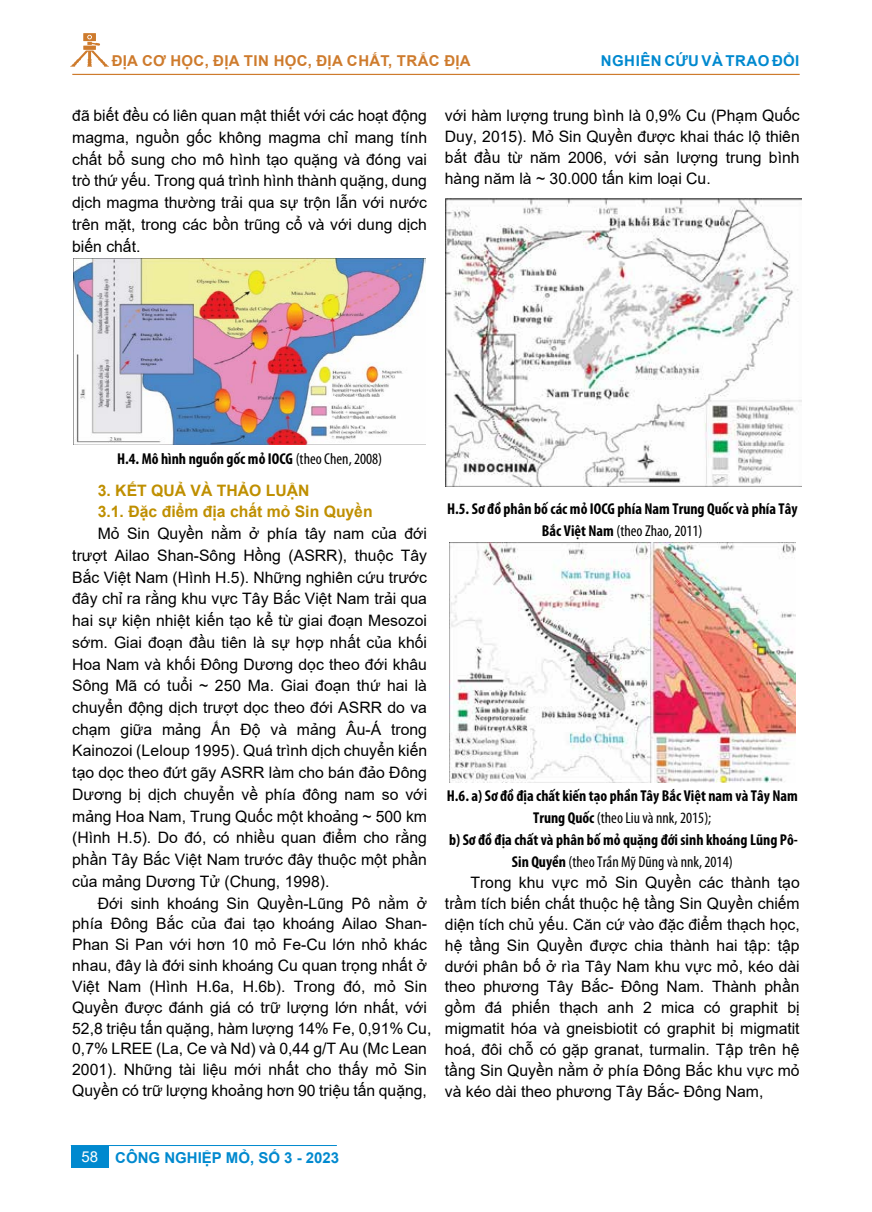
<style>
.page{position:relative;width:872px;height:1212px;background:#fff}
.page>*{position:absolute;margin:0;border:0;box-sizing:border-box;transform-origin:0 0}
.t1{font:15.75px/21.8px "Arial";color:#000;text-align:justify}
.t2{font:700 condensed 15.75px/21.9px "Myriad Pro";color:#000;text-align:center}
.t3{font:700 15.75px/21.8px "Arial";color:#bf8f00}
.t4{font:700 15px "Arial";letter-spacing:.02em;color:#ce7b2d}
.t5{font:700 15px "Arial";letter-spacing:.01em;color:#0089cf}
.t6{font:700 15px "Arial";letter-spacing:.035em;color:#0089cf}
.s1{font-weight:400}
.s2{font-weight:400;color:#fff}
</style>
<div class="page">
<svg style="left:70px;top:33px;width:39px;height:34px"></svg>
<hr style="left:72px;top:74px;width:727px;height:1px;background:#ce7b2d">
<img style="left:73px;top:258px;width:352px;height:187px">
<img style="left:445px;top:199px;width:357px;height:287px">
<img style="left:449px;top:542px;width:346px;height:240px">
<div style="left:71px;top:1146px;width:37px;height:21px;background:#0089cf"></div>
<hr style="left:71px;top:1145px;width:266px;height:1px;background:#0089cf">
<p class="t4" style="left:112px;top:50px;width:360px">ĐỊA CƠ HỌC, ĐỊA TIN HỌC, ĐỊA CHẤT, TRẮC ĐỊA</p>
<p class="t6" style="left:601px;top:50px;width:200px">NGHIÊN CỨU VÀ TRAO ĐỔI</p>
<p class="t1" style="left:72px;top:105px;width:356px">đã biết đều có liên quan mật thiết với các hoạt động magma, nguồn gốc không magma chỉ mang tính chất bổ sung cho mô hình tạo quặng và đóng vai trò thứ yếu. Trong quá trình hình thành quặng, dung dịch magma thường trải qua sự trộn lẫn với nước trên mặt, trong các bồn trũng cổ và với dung dịch biến chất.</p>
<p class="t1" style="left:445px;top:105px;width:356px;line-height:20.9px">với hàm lượng trung bình là 0,9% Cu (Phạm Quốc Duy, 2015). Mỏ Sin Quyền được khai thác lộ thiên bắt đầu từ năm 2006, với sản lượng trung bình hàng năm là ~ 30.000 tấn kim loại Cu.</p>
<p class="t2" style="left:117px;top:448px;width:267px">H.4. Mô hình nguồn gốc mỏ IOCG <span class="s1">(theoChen, 2008)</span></p>
<p class="t3" style="left:98px;top:479px;width:276px">3. KẾT QUẢ VÀ THẢO LUẬN<br>3.1. Đặc điểm địa chất mỏ Sin Quyền</p>
<p class="t1" style="left:72px;top:523px;width:356px;text-indent:26px">Mỏ Sin Quyền nằm ở phía tây nam của đới trượt Ailao Shan-Sông Hồng (ASRR), thuộc Tây Bắc Việt Nam (Hình H.5). Những nghiên cứu trước đây chỉ ra rằng khu vực Tây Bắc Việt Nam trải qua hai sự kiện nhiệt kiến tạo kể từ giai đoạn Mesozoi sớm. Giai đoạn đầu tiên là sự hợp nhất của khối Hoa Nam và khối Đông Dương dọc theo đới khâu Sông Mã có tuổi ~ 250 Ma. Giai đoạn thứ hai là chuyển động dịch trượt dọc theo đới ASRR do va chạm giữa mảng Ấn Độ và mảng Âu-Á trong Kainozoi (Leloup 1995). Quá trình dịch chuyển kiến tạo dọc theo đứt gãy ASRR làm cho bán đảo Đông Dương bị dịch chuyển về phía đông nam so với mảng Hoa Nam, Trung Quốc một khoảng ~ 500 km (Hình H.5). Do đó, có nhiều quan điểm cho rằng phần Tây Bắc Việt Nam trước đây thuộc một phần của mảng Dương Tử (Chung, 1998).</p>
<p class="t1" style="left:72px;top:892px;width:361px;line-height:20.9px;text-align:left;text-indent:26px">Đới sinh khoáng Sin Quyền-Lũng Pô nằm ở phía Đông Bắc của đai tạo khoáng Ailao Shan-Phan Si Pan với hơn 10 mỏ Fe-Cu lớn nhỏ khác nhau, đây là đới sinh khoáng Cu quan trọng nhất ở Việt Nam (Hình H.6a, H.6b). Trong đó, mỏ Sin Quyền được đánh giá có trữ lượng lớn nhất, với 52,8 triệu tấn quặng, hàm lượng 14% Fe, 0,91% Cu, 0,7% LREE (La, Ce và Nd) và 0,44 g/T Au (Mc Lean 2001). Những tài liệu mới nhất cho thấy mỏ Sin Quyền có trữ lượng khoảng hơn 90 triệu tấn quặng,</p>
<p class="t2" style="left:447px;top:497px;width:352px">H.5. Sơ đồ phân bố các mỏ IOCG phía Nam Trung Quốc và phía Tây<br>Bắc Việt Nam<span class="s1">(theo Zhao, 2011)</span></p>
<p class="t2" style="left:447px;top:784px;width:352px">H.6. a) Sơ đồ địa chất kiến tạo phần Tây Bắc Việt nam và Tây Nam Trung Quốc <span class="s1">(theo Liu và nnk, 2015);<br></span>b) Sơ đồ địa chất và phân bố mỏ quặng đới sinh khoáng Lũng Pô-Sin Quyền <span class="s1">(theo Trần Mỹ Dũng và nnk, 2014)</span></p>
<p class="t1" style="left:445px;top:872px;width:356px;line-height:20.9px;text-indent:26px">Trong khu vực mỏ Sin Quyền các thành tạo trầm tích biến chất thuộc hệ tầng Sin Quyền chiếm diện tích chủ yếu. Căn cứ vào đặc điểm thạch học, hệ tầng Sin Quyền được chia thành hai tập: tập dưới phân bố ở rìa Tây Nam khu vực mỏ, kéo dài theo phương Tây Bắc- Đông Nam. Thành phần gồm đá phiến thạch anh 2 mica có graphit bị migmatit hóa và gneisbiotit có graphit bị migmatit hoá, đôi chỗ có gặp granat, turmalin. Tập trên hệ tầng Sin Quyền nằm ở phía Đông Bắc khu vực mỏ và kéo dài theo phương Tây Bắc- Đông Nam,</p>
<p class="t5" style="left:81px;top:1147px;width:259px"><span class="s2">58</span> CÔNG NGHIỆP MỎ, SỐ 3 - 2023</p>
</div>
